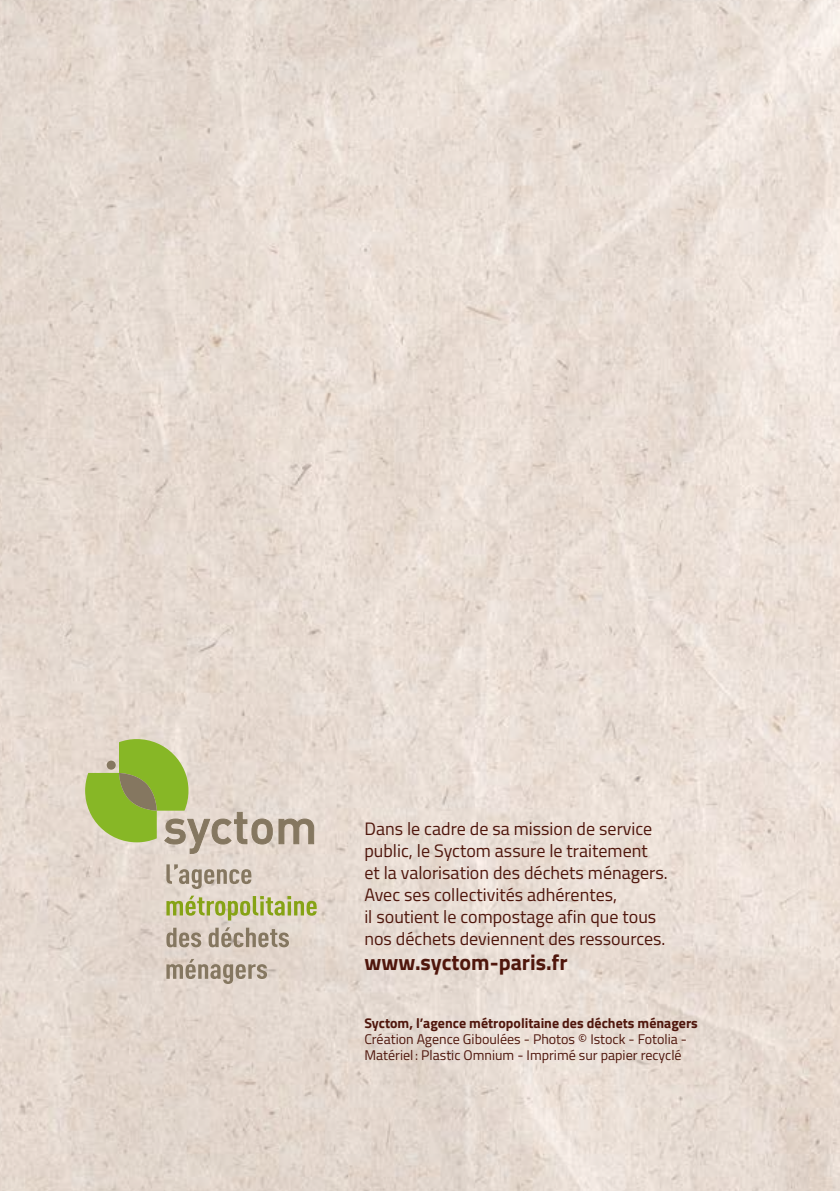
<style>
.page{position:relative;width:840px;height:1191px;background:#fff}
.page>*{position:absolute;margin:0;border:0;box-sizing:border-box;transform-origin:0 0}
.t1{font:700 22px "Titillium Web";color:#4f160c}
.t2{font:18px/22px "Titillium Web";color:#4f160c}
.t3{font:14px/16px "Titillium Web";color:#4f160c}
.t4{font:700 14px "Titillium Web";color:#4f160c}
</style>
<div class="page">
<img style="left:0;top:0;width:839px;height:1191px">
<svg style="left:166px;top:864px;width:85px;height:25px;background:#c4b8ab"></svg>
<svg style="left:166px;top:895px;width:150px;height:25px;background:#c3c58e"></svg>
<svg style="left:166px;top:927px;width:35px;height:20px"></svg>
<svg style="left:208px;top:927px;width:81px;height:20px;background:#b9ac9d"></svg>
<svg style="left:166px;top:959px;width:101px;height:25px;background:#c2b4a6"></svg>
<svg style="left:85px;top:739px;width:229px;height:115px;background:#c3c599"></svg>
<p class="t2" style="left:364px;top:817px;width:304px">Dans le cadre de sa mission de service public, le Syctom assure le traitement<br>et la valorisation des déchets ménagers.<br>Avec ses collectivités adhérentes,<br>il soutient le compostage afin que tous nos déchets deviennent des ressources.</p>
<p class="t1" style="left:364px;top:945px;width:205px">www.syctom-paris.fr</p>
<p class="t4" style="left:364px;top:1012px;width:335px">Syctom, l’agence métropolitaine des déchets ménagers</p>
<p class="t3" style="left:364px;top:1030px;width:324px">Création Agence Giboulées - Photos © Istock - Fotolia -<br>Matériel : Plastic Omnium - Imprimé sur papier recyclé</p>
</div>
